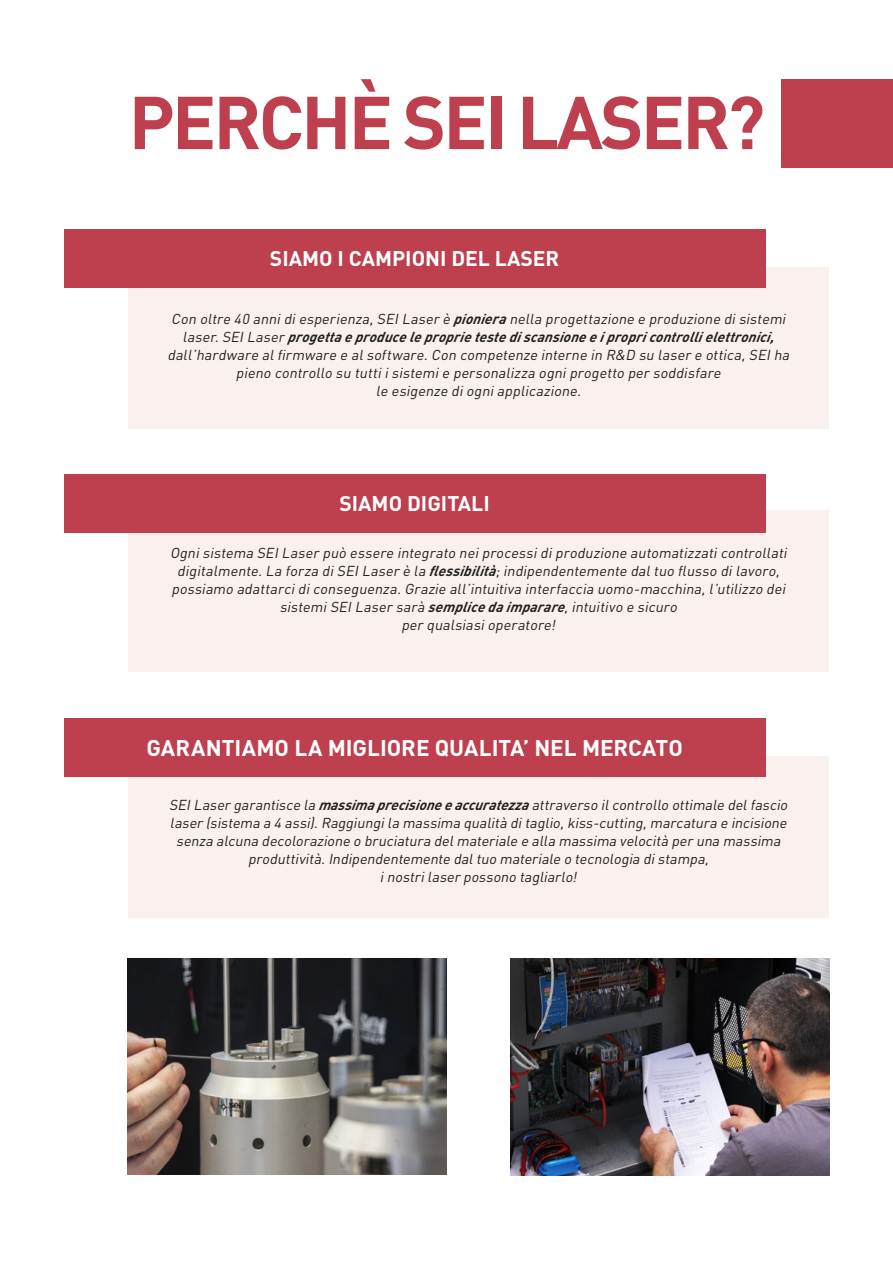
<style>
.page{position:relative;width:893px;height:1263px;background:#fff}
.page>*{position:absolute;margin:0;border:0;box-sizing:border-box;transform-origin:0 0}
.t1{font:700 73.5px "DIN Pro";letter-spacing:-.04em;color:#be3f4d}
.t2{font:700 22.5px "DIN Pro";color:#fff}
.t3{font:700 21px "DIN Pro";color:#fff}
.t4{font:italic 14.25px/18px "DIN Pro";color:#231f20;text-align:center}
.s1{font-weight:700}
</style>
<div class="page">
<div style="left:128px;top:510px;width:700px;height:162px;background:#faf1ef"></div>
<div style="left:128px;top:756px;width:700px;height:162px;background:#faf1ef"></div>
<div style="left:128px;top:267px;width:700px;height:161px;background:#faf1ef"></div>
<div style="left:64px;top:229px;width:701px;height:59px;background:#be3f4d"></div>
<div style="left:64px;top:474px;width:701px;height:59px;background:#be3f4d"></div>
<div style="left:64px;top:718px;width:701px;height:59px;background:#be3f4d"></div>
<img style="left:128px;top:959px;width:319px;height:216px">
<img style="left:510px;top:959px;width:319px;height:216px">
<div style="left:781px;top:79px;width:112px;height:89px;background:#be3f4d"></div>
<p class="t1" style="left:129px;top:61px;width:638px">PERCHÈ SEI LASER?</p>
<p class="t3" style="left:270px;top:241px;width:291px">SIAMO I CAMPIONI DEL LASER</p>
<p class="t4" style="left:167px;top:308px;width:627px">Con oltre 40 annidiesperienza,SEILaserè <span class="s1">pioniera</span> nella progettazione e produzione disistemi laser.SEILaser<span class="s1">progetta e produce le proprie teste discansione e ipropricontrollielettronici, </span>dall’hardware alfirmware e alsoftware.Con competenze interne in R&amp;D su lasere ottica,SEIha pieno controllo su tuttiisistemie personalizza ogniprogetto persoddisfare</p>
<p class="t4" style="left:376px;top:380px;width:210px">le esigenze diogniapplicazione.</p>
<p class="t3" style="left:339px;top:486px;width:152px">SIAMO DIGITALI</p>
<p class="t4" style="left:170px;top:542px;width:622px">Ognisistema SEILaserpuò essere integrato neiprocessidiproduzione automatizzaticontrollati digitalmente.La forza diSEILaserè la <span class="s1">flessibilità</span>;indipendentemente daltuo flusso dilavoro, possiamo adattarcidiconseguenza.Grazie all’intuitiva interfaccia uomo-macchina,l’utilizzo dei sistemiSEILasersarà <span class="s1">semplice da imparare</span>,intuitivo e sicuro</p>
<p class="t4" style="left:401px;top:614px;width:159px">perqualsiasioperatore!</p>
<p class="t2" style="left:146px;top:729px;width:538px">GARANTIAMO LA MIGLIORE QUALITA’ NEL MERCATO</p>
<p class="t4" style="left:169px;top:794px;width:623px">SEILasergarantisce la <span class="s1">massima precisione e accuratezza</span> attraverso ilcontrollo ottimale delfascio laser(sistema a 4 assi).Raggiungila massima qualità ditaglio,kiss-cutting,marcatura e incisione senza alcuna decolorazione o bruciatura delmateriale e alla massima velocità peruna massima produttività.Indipendentemente daltuo materiale o tecnologia distampa,</p>
<p class="t4" style="left:380px;top:866px;width:202px">inostrilaserpossono tagliarlo!</p>
</div>
